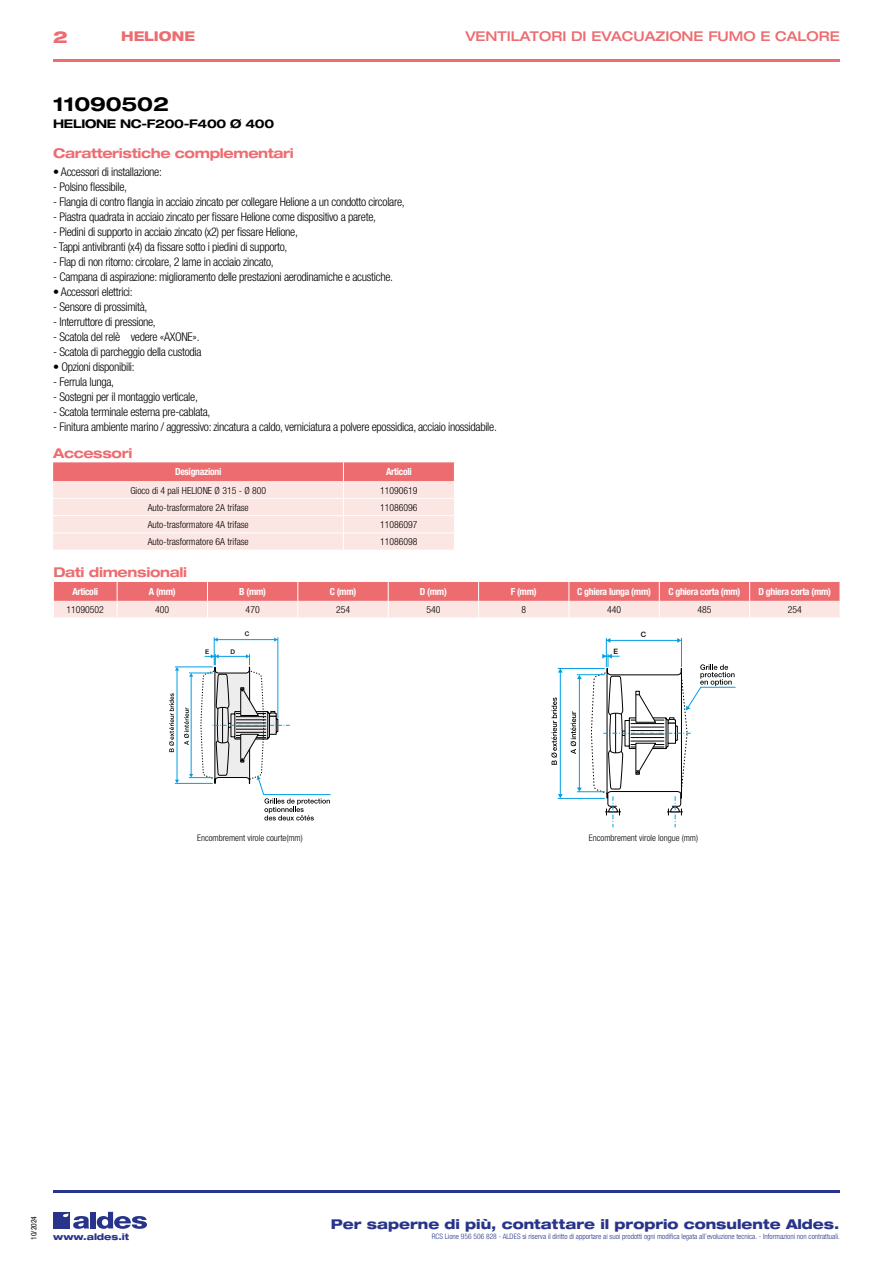
<style>
.page{position:relative;width:893px;height:1263px;background:#fff}
.page>*{position:absolute;margin:0;border:0;box-sizing:border-box;transform-origin:0 0}
.t1{font:700 expanded 19.5px "Helvetica Neue LT Std";letter-spacing:-.01em;color:#000}
.t2{font:800 expanded 16.5px "Helvetica Neue LT Std";color:#ed6c70}
.t3{font:700 expanded 13.5px "Helvetica Neue LT Std";letter-spacing:-.025em;color:#ed6c70}
.t4{font:800 expanded 13.5px "Helvetica Neue LT Std";color:#28348b}
.t5{font:500 expanded 13.5px "Helvetica Neue LT Std";color:#ed6c70}
.t6{font:800 expanded 13.5px "Helvetica Neue LT Std";color:#ed6c70;scale:.95 1}
.t7{font:300 condensed 12px "Helvetica Neue LT Std";letter-spacing:-.025em;color:#000}
.t8{font:700 expanded 12px "Helvetica Neue LT Std";letter-spacing:-.025em;color:#000}
.t9{font:300 condensed 9.75px "Helvetica Neue";color:#000}
.t10{font:700 condensed 9.75px "Helvetica Neue LT Std";letter-spacing:-.03em;color:#fff}
.t11{font:300 condensed 9px "Helvetica Neue LT Std";color:#000}
.t12{font:800 expanded 9px "Helvetica Neue LT Std";color:#28348b}
.t13{font:300 condensed 7.5px "Helvetica Neue LT Std";color:#28348b}
.t14{font:condensed 7.5px "Helvetica Neue LT Std";color:#000}
.t15{font:500 7.35px "Helvetica Neue";color:#000}
.t16{font:500 6.3px "Helvetica Neue";color:#000}
</style>
<div class="page">
<div style="left:53px;top:1212px;width:17px;height:16px;background:#28348b"></div>
<div style="left:90px;top:1212px;width:6px;height:16px;background:#28348b"></div>
<svg style="left:97px;top:1212px;width:50px;height:17px"></svg>
<svg style="left:63px;top:1213px;width:26px;height:16px"></svg>
<hr style="left:53px;top:59px;width:787px;height:2px;background:#ed6c70">
<hr style="left:53px;top:1190px;width:787px;height:2px;background:#28348b">
<svg style="left:53px;top:462px;width:402px;height:88px;background:#f8cdcc"></svg>
<svg style="left:53px;top:582px;width:787px;height:36px;background:#f4a7a8"></svg>
<svg style="left:169px;top:637px;width:162px;height:183px"></svg>
<hr style="left:558px;top:668px;width:47px;height:1px;background:#009fe3">
<hr style="left:558px;top:798px;width:47px;height:1px;background:#009fe3">
<hr style="left:560px;top:672px;width:1px;height:123px;background:#009fe3">
<svg style="left:558px;top:794px;width:5px;height:4px"></svg>
<svg style="left:551px;top:697px;width:6px;height:68px"></svg>
<svg style="left:571px;top:638px;width:164px;height:189px"></svg>
<h2 class="t2" style="left:53px;top:26px;width:16px">2</h2>
<p class="t6" style="left:121px;top:28px;width:79px">HELIONE</p>
<p class="t5" style="left:465px;top:28px;width:376px">VENTILATORI DI EVACUAZIONE FUMO E CALORE</p>
<h1 class="t1" style="left:53px;top:92px;width:117px">11090502</h1>
<p class="t8" style="left:53px;top:116px;width:222px">HELIONE NC-F200-F400 Ø 400</p>
<p class="t3" style="left:53px;top:145px;width:242px">Caratteristiche complementari</p>
<p class="t7" style="left:53px;top:164px;width:110px">• Accessori di installazione:</p>
<p class="t7" style="left:53px;top:179px;width:75px">- Polsino flessibile,</p>
<p class="t7" style="left:53px;top:194px;width:353px">- Flangia di contro flangia in acciaio zincato per collegare Helione a un condotto circolare,</p>
<p class="t7" style="left:53px;top:209px;width:324px">- Piastra quadrata in acciaio zincato per fissare Helione come dispositivo a parete,</p>
<p class="t7" style="left:53px;top:224px;width:246px">- Piedini di supporto in acciaio zincato (x2) per fissare Helione,</p>
<p class="t7" style="left:53px;top:239px;width:236px">- Tappi antivibranti (x4) da fissare sotto i piedini di supporto,</p>
<p class="t7" style="left:53px;top:254px;width:222px">- Flap di non ritorno: circolare, 2 lame in acciaio zincato,</p>
<p class="t7" style="left:53px;top:269px;width:341px">- Campana di aspirazione: miglioramento delle prestazioni aerodinamiche e acustiche.</p>
<p class="t7" style="left:53px;top:284px;width:81px">• Accessori elettrici:</p>
<p class="t7" style="left:53px;top:299px;width:96px">- Sensore di prossimità,</p>
<p class="t7" style="left:53px;top:314px;width:104px">- Interruttore di pressione,</p>
<p class="t7" style="left:53px;top:329px;width:148px">- Scatola del relè ➡ vedere «AXONE».</p>
<p class="t7" style="left:53px;top:344px;width:150px">- Scatola di parcheggio della custodia</p>
<p class="t7" style="left:53px;top:359px;width:83px">• Opzioni disponibili:</p>
<p class="t7" style="left:53px;top:374px;width:62px">- Ferrula lunga,</p>
<p class="t7" style="left:53px;top:389px;width:146px">- Sostegni per il montaggio verticale,</p>
<p class="t7" style="left:53px;top:404px;width:159px">- Scatola terminale esterna pre-cablata,</p>
<p class="t7" style="left:53px;top:419px;width:445px">- Finitura ambiente marino / aggressivo: zincatura a caldo, verniciatura a polvere epossidica, acciaio inossidabile.</p>
<p class="t3" style="left:53px;top:444px;width:81px">Accessori</p>
<p class="t10" style="left:175px;top:466px;width:48px">Designazioni</p>
<p class="t10" style="left:386px;top:466px;width:27px">Articoli</p>
<p class="t9" style="left:130px;top:485px;width:137px">Gioco di 4 pali HELIONE Ø 315 - Ø 800</p>
<p class="t9" style="left:380px;top:485px;width:39px">11090619</p>
<p class="t9" style="left:148px;top:502px;width:102px">Auto-trasformatore 2A trifase</p>
<p class="t9" style="left:380px;top:502px;width:39px">11086096</p>
<p class="t9" style="left:148px;top:519px;width:102px">Auto-trasformatore 4A trifase</p>
<p class="t9" style="left:380px;top:519px;width:39px">11086097</p>
<p class="t9" style="left:148px;top:536px;width:102px">Auto-trasformatore 6A trifase</p>
<p class="t9" style="left:380px;top:536px;width:39px">11086098</p>
<p class="t3" style="left:53px;top:564px;width:135px">Dati dimensionali</p>
<p class="t10" style="left:72px;top:585px;width:27px">Articoli</p>
<p class="t10" style="left:149px;top:585px;width:28px">A (mm)</p>
<p class="t10" style="left:239px;top:585px;width:28px">B (mm)</p>
<p class="t10" style="left:330px;top:585px;width:28px">C (mm)</p>
<p class="t10" style="left:420px;top:585px;width:29px">D (mm)</p>
<p class="t10" style="left:511px;top:585px;width:27px">F (mm)</p>
<p class="t10" style="left:577px;top:585px;width:75px">C ghiera lunga (mm)</p>
<p class="t10" style="left:668px;top:585px;width:74px">C ghiera corta (mm)</p>
<p class="t10" style="left:759px;top:585px;width:74px">D ghiera corta (mm)</p>
<p class="t9" style="left:67px;top:604px;width:39px">11090502</p>
<p class="t9" style="left:155px;top:604px;width:16px">400</p>
<p class="t9" style="left:246px;top:604px;width:16px">470</p>
<p class="t9" style="left:336px;top:604px;width:16px">254</p>
<p class="t9" style="left:426px;top:604px;width:16px">540</p>
<p class="t9" style="left:521px;top:604px;width:6px">8</p>
<p class="t9" style="left:607px;top:604px;width:16px">440</p>
<p class="t9" style="left:697px;top:604px;width:16px">485</p>
<p class="t9" style="left:788px;top:604px;width:16px">254</p>
<p class="t16" style="left:245px;top:630px;width:6px">C</p>
<p class="t16" style="left:205px;top:648px;width:5px">E</p>
<p class="t16" style="left:231px;top:648px;width:6px">D</p>
<p class="t15" style="left:641px;top:630px;width:7px">C</p>
<p class="t15" style="left:613px;top:646px;width:6px">E</p>
<p class="t11" style="left:197px;top:832px;width:107px">Encombrement virole courte(mm)</p>
<p class="t11" style="left:589px;top:832px;width:111px">Encombrement virole longue (mm)</p>
<p class="t14" style="left:29px;top:1240px;width:25px;rotate:-90deg">10/2024</p>
<p class="t4" style="left:331px;top:1215px;width:510px">Per saperne di più, contattare il proprio consulente Aldes.</p>
<p class="t12" style="left:53px;top:1231px;width:78px">www.aldes.it</p>
<p class="t13" style="left:432px;top:1232px;width:410px">RCS Lione 956 506 828 - ALDES si riserva il diritto di apportare ai suoi prodotti ogni modifica legata all’evoluzione tecnica. - Informazioni non contrattuali.</p>
</div>
